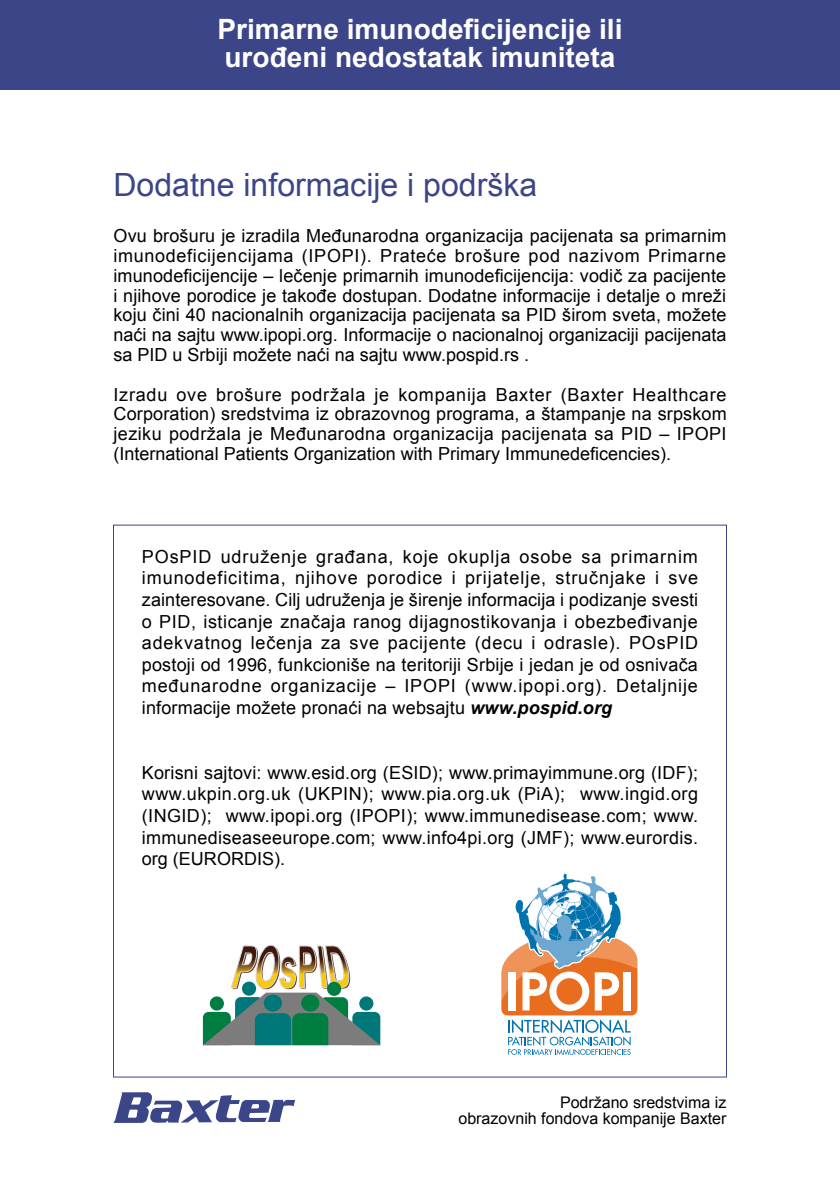
<style>
.page{position:relative;width:840px;height:1191px;background:#fff}
.page>*{position:absolute;margin:0;border:0;box-sizing:border-box;transform-origin:0 0}
.t1{font:32px "Arial";color:#3b4588}
.t2{font:700 28px/28px "Arial";color:#fff}
.t3{font:18px/21.6px "Arial";color:#000;text-align:justify}
.t4{font:16px/16px "Arial";color:#000;text-align:right}
.s1{font-weight:700;font-style:italic}
</style>
<div class="page">
<div style="left:0;top:0;width:839px;height:90px;background:#3b4588"></div>
<svg style="left:113px;top:1092px;width:182px;height:31px"></svg>
<svg style="left:501px;top:873px;width:136px;height:182px"></svg>
<svg style="left:203px;top:945px;width:177px;height:100px"></svg>
<h2 class="t2" style="left:217px;top:16px;width:406px">Primarne imunodeficijencije ili urođeni nedostatak imuniteta</h2>
<h1 class="t1" style="left:113px;top:164px;width:425px">Dodatne informacije i podrška</h1>
<p class="t3" style="left:113px;top:226px;width:614px;line-height:19.8px">Ovu brošuru je izradila Međunarodna organizacija pacijenata sa primarnim imunodeficijencijama (IPOPI). Prateće brošure pod nazivom Primarne imunodeficijencije – lečenje primarnih imunodeficijencija: vodič za pacijente i njihove porodice je takođe dostupan. Dodatne informacije i detalje o mreži koju čini 40 nacionalnih organizacija pacijenata sa PID širom sveta, možete naći na sajtu www.ipopi.org. Informacije o nacionalnoj organizaciji pacijenata sa PID u Srbiji možete naći na sajtu www.pospid.rs .</p>
<p class="t3" style="left:113px;top:384px;width:614px;line-height:19.8px">Izradu ove brošure podržala je kompanija Baxter (Baxter Healthcare Corporation) sredstvima iz obrazovnog programa, a štampanje na srpskom jeziku podržala je Međunarodna organizacija pacijenata sa PID – IPOPI (International Patients Organization with Primary Immunedeficencies).</p>
<p class="t3" style="left:142px;top:546px;width:557px">POsPID udruženje građana, koje okuplja osobe sa primarnim imunodeficitima, njihove porodice i prijatelje, stručnjake i sve zainteresovane. Cilj udruženja je širenje informacija i podizanje svesti o PID, isticanje značaja ranog dijagnostikovanja i obezbeđivanje adekvatnog lečenja za sve pacijente (decu i odrasle). POsPID postoji od 1996, funkcioniše na teritoriji Srbije i jedan je od osnivača međunarodne organizacije – IPOPI (www.ipopi.org). Detaljnije informacije možete pronaći na websajtu <span class="s1">www.pospid.org</span></p>
<p class="t3" style="left:142px;top:762px;width:557px">Korisni sajtovi: www.esid.org (ESID); www.primayimmune.org (IDF); www.ukpin.org.uk (UKPIN); www.pia.org.uk (PiA); www.ingid.org (INGID); www.ipopi.org (IPOPI); www.immunedisease.com; www. immunediseaseeurope.com; www.info4pi.org (JMF); www.eurordis. org (EURORDIS).</p>
<p class="t4" style="left:458px;top:1094px;width:269px">Podržano sredstvima iz<br>obrazovnih fondova kompanije Baxter</p>
</div>
